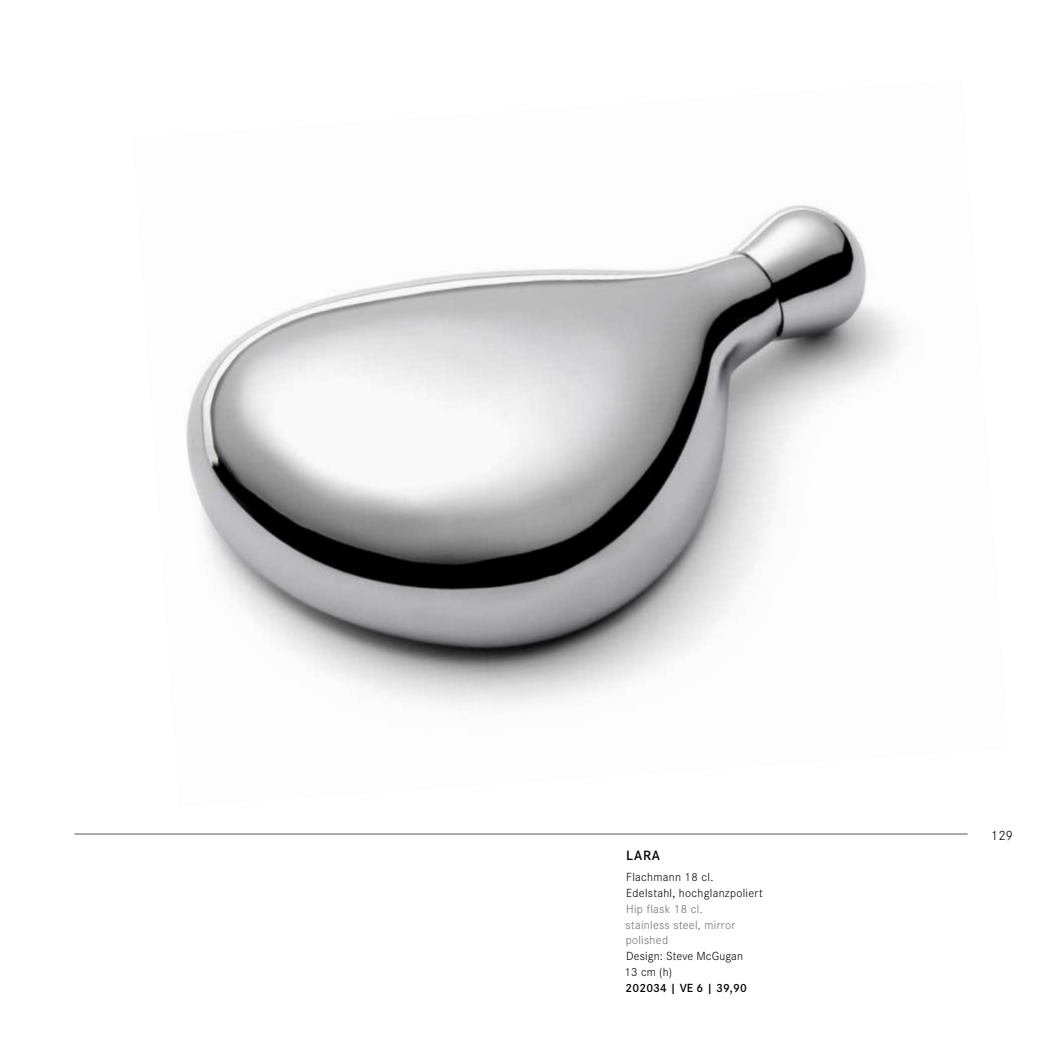
<style>
.page{position:relative;width:1042px;height:1042px;background:#fff}
.page>*{position:absolute;margin:0;border:0;box-sizing:border-box;transform-origin:0 0}
.t1{font:600 14px "Corporate S Pro";color:#000}
.t2{font:300 14px "Corporate S Pro";color:#000}
.t3{font:300 12.25px/15.8px "Corporate S Pro";letter-spacing:.025em;color:#000}
.t4{font:300 12.25px/15.8px "Corporate S Pro";letter-spacing:.025em;color:#6e6e6e}
.t5{font:600 12.25px "Corporate S Pro";letter-spacing:.01em;color:#000}
</style>
<div class="page">
<hr style="left:74px;top:833px;width:893px;height:1px;background:#565655">
<img style="left:186px;top:205px;width:714px;height:502px">
<p class="t1" style="left:626px;top:848px;width:35px">LARA</p>
<p class="t3" style="left:626px;top:869px;width:138px">Flachmann 18 cl.<br>Edelstahl, hochglanzpoliert</p>
<p class="t4" style="left:625px;top:901px;width:111px">Hip flask 18 cl. stainless steel, mirror polished</p>
<p class="t3" style="left:625px;top:948px;width:120px">Design: Steve McGugan<br>13 cm (h)</p>
<p class="t5" style="left:625px;top:981px;width:123px">202034 | VE 6 | 39,90</p>
<p class="t2" style="left:991px;top:828px;width:24px">129</p>
</div>
